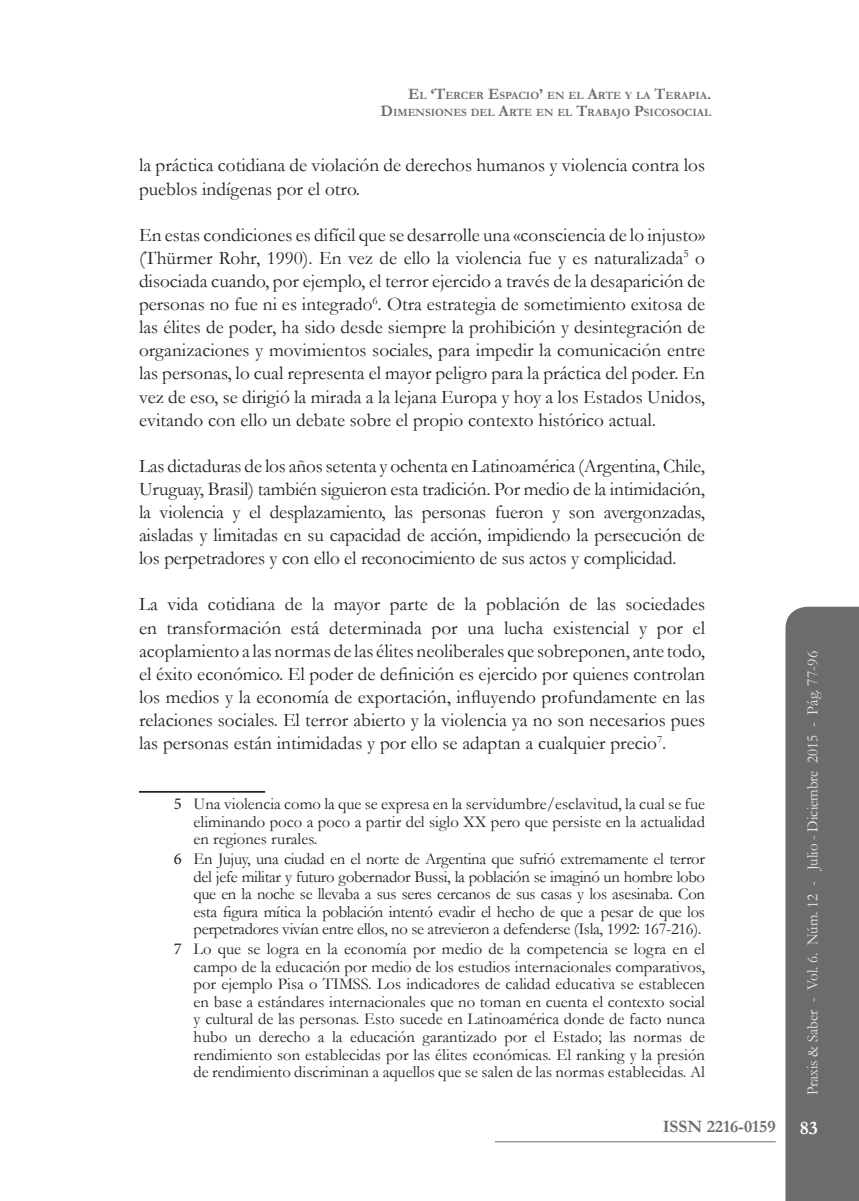
<style>
.page{position:relative;width:859px;height:1201px;background:#fff}
.page>*{position:absolute;margin:0;border:0;box-sizing:border-box;transform-origin:0 0}
.t1{font:19.25px/23.1px "Garamond";color:#231f20;text-align:justify}
.t2{font:700 19.25px "Garamond";color:#fff}
.t3{font:700 17.5px "Garamond";color:#6c6d70}
.t4{font:16.62px/17.5px "Garamond";color:#231f20;text-align:justify}
.t5{font:15.75px "Garamond";color:#e6e7e9;scale:.95 1}
.t6{font:700 11.2px/17.7px "Garamond";color:#6c6c6e;text-align:right}
.s1{font-size:15.92px}
.s2{font-style:italic}
.s3{font-family:"Minion Pro"}
</style>
<div class="page">
<div style="left:785px;top:606px;width:73px;height:594px;background:#6c6c6e"></div>
<hr style="left:494px;top:1141px;width:281px;height:1px;background:#6c6c6e">
<hr style="left:139px;top:791px;width:126px;height:1px;background:#231f20">
<p class="t6" style="left:380px;top:86px;width:332px"><span class="s1">E</span>L <span class="s1">‘T</span>ERCER <span class="s1">E</span>SPACIO<span class="s1">’</span> EN EL <span class="s1">A</span>RTE Y LA <span class="s1">T</span>ERAPIA<span class="s1">.<br>D</span>IMENSIONES DEL <span class="s1">A</span>RTE EN EL <span class="s1">T</span>RABAJO <span class="s1">P</span>SICOSOCIAL</p>
<p class="t1" style="left:139px;top:153px;width:567px">la práctica cotidiana de violación de derechos humanos y violencia contra los pueblos indígenas por el otro.</p>
<p class="t1" style="left:139px;top:223px;width:567px">En estas condiciones es difícil que se desarrolle una «consciencia de lo injusto» (Thürmer Rohr, 1990). En vez de ello la violencia fue y es naturalizada<sup>5</sup> o disociada cuando, por ejemplo, el terror ejercido a través de la desaparición de personas no fue ni es integrado<sup>6</sup><span class="s2">.</span> Otra estrategia de sometimiento exitosa de las élites de poder, ha sido desde siempre la prohibición y desintegración de organizaciones y movimientos sociales, para impedir la comunicación entre las personas, lo cual representa el mayor peligro para la práctica del poder. En vez de eso, se dirigió la mirada a la lejana Europa y hoy a los Estados Unidos, evitando con ello un debate sobre el propio contexto histórico actual.</p>
<p class="t1" style="left:139px;top:454px;width:567px">Las dictaduras de los años setenta y ochenta en Latinoamérica (Argentina, Chile, Uruguay, Brasil) también siguieron esta tradición. Por medio de la intimidación, la violencia y el desplazamiento, las personas fueron y son avergonzadas, aisladas y limitadas en su capacidad de acción, impidiendo la persecución de los perpetradores y con ello el reconocimiento de sus actos y complicidad.</p>
<p class="t1" style="left:139px;top:592px;width:567px">La vida cotidiana de la mayor parte de la población de las sociedades en transformación está determinada por una lucha existencial y por el acoplamiento a las normas de las élites neoliberales que sobreponen, ante todo, el éxito económico. El poder de definición es ejercido por quienes controlan los medios y la economía de exportación, influyendo profundamente en las relaciones sociales. El terror abierto y la violencia ya no son necesarios pues las personas están intimidadas y por ello se adaptan a cualquier precio<sup>7</sup>.</p>
<p class="t4" style="left:193px;top:795px;width:512px;text-indent:-20px"><span class="s3">5</span> Una violencia como la que se expresa en la servidumbre/esclavitud, la cual se fue eliminando poco a poco a partir del siglo XX pero que persiste en la actualidad en regiones rurales.</p>
<p class="t4" style="left:193px;top:850px;width:512px;text-indent:-20px"><span class="s3">6</span> En Jujuy, una ciudad en el norte de Argentina que sufrió extremamente el terror del jefe militar y futuro gobernador Bussi, la población se imaginó un hombre lobo que en la noche se llevaba a sus seres cercanos de sus casas y los asesinaba. Con esta figura mítica la población intentó evadir el hecho de que a pesar de que los perpetradores vivían entre ellos, no se atrevieron a defenderse (Isla, 1992: 167-216).</p>
<p class="t4" style="left:193px;top:940px;width:512px;text-indent:-20px"><span class="s3">7</span> Lo que se logra en la economía por medio de la competencia se logra en el campo de la educación por medio de los estudios internacionales comparativos, por ejemplo Pisa o TIMSS. Los indicadores de calidad educativa se establecen en base a estándares internacionales que no toman en cuenta el contexto social y cultural de las personas. Esto sucede en Latinoamérica donde de facto nunca hubo un derecho a la educación garantizado por el Estado; las normas de rendimiento son establecidas por las élites económicas. El ranking y la presión de rendimiento discriminan a aquellos que se salen de las normas establecidas. Al</p>
<p class="t5" style="left:801px;top:1095px;width:469px;rotate:-90deg">Praxis &amp; Saber - Vol. 6. Núm. 12 - Julio - Diciembre 2015 - Pág. 77-96</p>
<p class="t3" style="left:662px;top:1114px;width:114px">ISSN 2216-0159</p>
<p class="t2" style="left:799px;top:1114px;width:20px">83</p>
</div>
